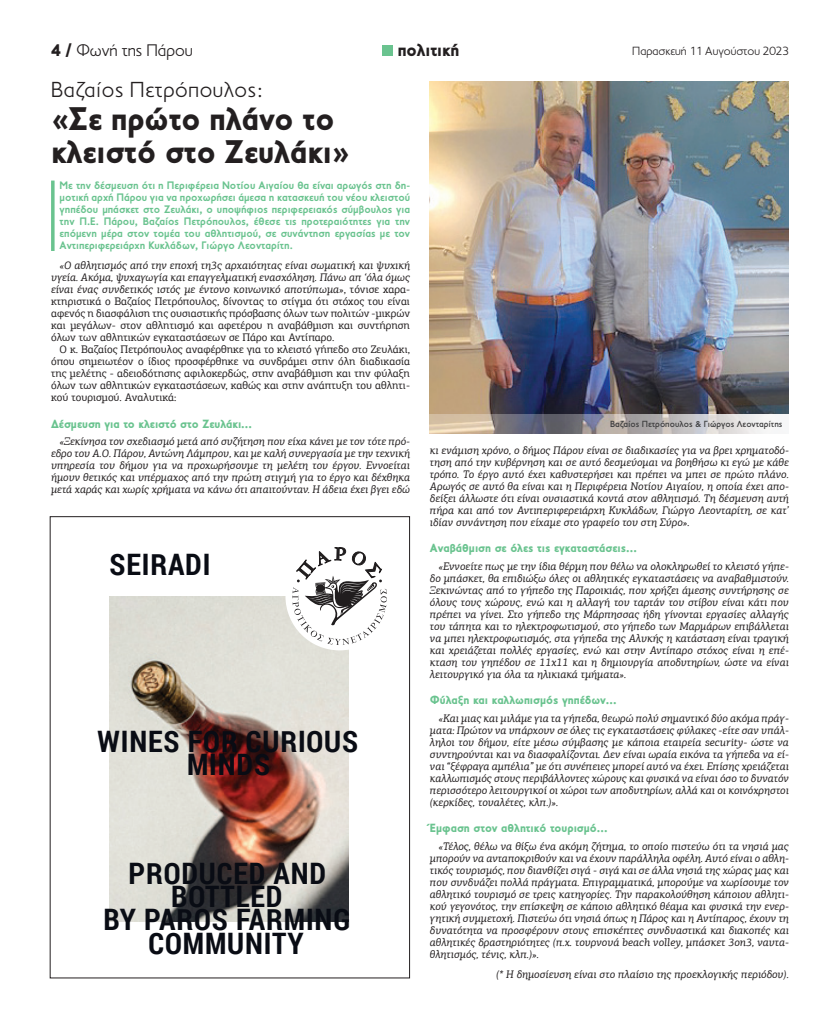
<style>
.page{position:relative;width:823px;height:1021px;background:#fff}
.page>*{position:absolute;margin:0;border:0;box-sizing:border-box;transform-origin:0 0}
.t1{font:900 33px/33px "PF Transport";color:#231f20}
.t2{font:700 29.5px/23.2px "Roboto Condensed";letter-spacing:.03em;color:#090c14;text-align:center}
.t3{font:300 22px "PF Transport";letter-spacing:.03em;color:#231f20}
.t4{font:900 17.9px "PF Transport";color:#231f20}
.t5{font:300 17px "PF Transport";color:#231f20}
.t6{font:900 12px "PF Transport";color:#6ac38f}
.t7{font:300 12px "PF Transport";color:#231f20}
.t8{font:italic 11px/12px "PF Agora Slab Pro";color:#231f20;text-align:justify}
.t9{font:11px/12px "PF Agora Slab Pro";color:#231f20;text-align:justify}
.t10{font:700 11px/12px "PF Transport";color:#6ac38f;text-align:justify}
.t11{font:500 9px "PF Transport";color:#3e3e3f}
.s1{font-weight:900}
.s2{font-style:italic}
</style>
<div class="page">
<div style="left:382px;top:46px;width:10px;height:10px;background:#6ac38f"></div>
<svg style="left:51px;top:180px;width:4px;height:71px"></svg>
<img style="left:110px;top:596px;width:238px;height:325px">
<div style="left:285px;top:542px;width:108px;height:108px;background:#fff;border-radius:50%"></div>
<svg style="left:292px;top:547px;width:95px;height:98px"></svg>
<img style="left:429px;top:81px;width:359px;height:333px">
<svg style="left:429px;top:414px;width:334px;height:20px"></svg>
<h3 class="t5" style="left:51px;top:41px;width:143px"><span class="s1">4 /</span> Φωνή της Πάρου</h3>
<p class="t7" style="left:632px;top:44px;width:158px">Παρασκευή 11 Αυγούστου 2023</p>
<h3 class="t4" style="left:397px;top:40px;width:63px">πολιτική</h3>
<h3 class="t3" style="left:51px;top:77px;width:213px">Βαζαίος Πετρόπουλος:</h3>
<h1 class="t1" style="left:51px;top:102px;width:299px">«Σε πρώτο πλάνο το κλειστό στο Ζευλάκι»</h1>
<p class="t10" style="left:60px;top:179px;width:352px">Με την δέσμευση ότι η Περιφέρεια Νοτίου Αιγαίου θα είναι αρωγός στη δη&shy;μοτική αρχή Πάρου για να προχωρήσει άμεσα η κατασκευή του νέου κλειστού γηπέδου μπάσκετ στο Ζευλάκι, ο υποψήφιος περιφερειακός σύμβουλος για την Π.Ε. Πάρου, Βαζαίος Πετρόπουλος, έθεσε τις προτεραιότητες για την επόμενη μέρα στον τομέα του αθλητισμού, σε συνάντηση εργασίας με τον Αντιπεριφερειάρχη Κυκλάδων, Γιώργο Λεονταρίτη.</p>
<p class="t9" style="left:51px;top:259px;width:360px;text-indent:9px"><span class="s2">«Ο αθλητισμός από την εποχή τη3ς αρχαιότητας είναι σωματική και ψυχική υγεία. Ακόμα, ψυχαγωγία και επαγγελματική ενασχόληση. Πάνω απ ‘όλα όμως είναι ένας συνδετικός ιστός με έντονο κοινωνικό αποτύπωμα»</span>, τόνισε χαρα&shy;κτηριστικά ο Βαζαίος Πετρόπουλος, δίνοντας το στίγμα ότι στόχος του είναι αφενός η διασφάλιση της ουσιαστικής πρόσβασης όλων των πολιτών -μικρών και μεγάλων- στον αθλητισμό και αφετέρου η αναβάθμιση και συντήρηση όλων των αθλητικών εγκαταστάσεων σε Πάρο και Αντίπαρο.</p>
<p class="t9" style="left:51px;top:343px;width:360px;text-indent:9px">Ο κ. Βαζαίος Πετρόπουλος αναφέρθηκε για το κλειστό γήπεδο στο Ζευλάκι, όπου σημειωτέον ο ίδιος προσφέρθηκε να συνδράμει στην όλη διαδικασία της μελέτης - αδειοδότησης αφιλοκερδώς, στην αναβάθμιση και την φύλαξη όλων των αθλητικών εγκαταστάσεων, καθώς και στην ανάπτυξη του αθλητι&shy;κού τουρισμού. Αναλυτικά:</p>
<p class="t6" style="left:51px;top:416px;width:202px">Δέσμευση για το κλειστό στο Ζευλάκι...</p>
<p class="t8" style="left:51px;top:435px;width:360px;text-indent:9px">«Ξεκίνησα τον σχεδιασμό μετά από συζήτηση που είχα κάνει με τον τότε πρό&shy;εδρο του Α.Ο. Πάρου, Αντώνη Λάμπρου, και με καλή συνεργασία με την τεχνική υπηρεσία του δήμου για να προχωρήσουμε τη μελέτη του έργου. Εννοείται ήμουν θετικός και υπέρμαχος από την πρώτη στιγμή για το έργο και δέχθηκα μετά χαράς και χωρίς χρήματα να κάνω ότι απαιτούνταν. Η άδεια έχει βγει εδώ</p>
<p class="t8" style="left:429px;top:444px;width:360px">κι ενάμιση χρόνο, ο δήμος Πάρου είναι σε διαδικασίες για να βρει χρηματοδό&shy;τηση από την κυβέρνηση και σε αυτό δεσμεύομαι να βοηθήσω κι εγώ με κάθε τρόπο. Το έργο αυτό έχει καθυστερήσει και πρέπει να μπει σε πρώτο πλάνο.<br>Αρωγός σε αυτό θα είναι και η Περιφέρεια Νοτίου Αιγαίου, η οποία έχει απο&shy;δείξει άλλωστε ότι είναι ουσιαστικά κοντά στον αθλητισμό. Τη δέσμευση αυτή πήρα και από τον Αντιπεριφερειάρχη Κυκλάδων, Γιώργο Λεονταρίτη, σε κατ’ ιδίαν συνάντηση που είχαμε στο γραφείο του στη Σύρο».</p>
<p class="t6" style="left:429px;top:541px;width:208px">Αναβάθμιση σε όλες τις εγκαταστάσεις...</p>
<p class="t8" style="left:429px;top:560px;width:360px;text-indent:9px">«Εννοείτε πως με την ίδια θέρμη που θέλω να ολοκληρωθεί το κλειστό γήπε&shy;δο μπάσκετ, θα επιδιώξω όλες οι αθλητικές εγκαταστάσεις να αναβαθμιστούν.<br>Ξεκινώντας από το γήπεδο της Παροικιάς, που χρήζει άμεσης συντήρησης σε όλους τους χώρους, ενώ και η αλλαγή του ταρτάν του στίβου είναι κάτι που πρέπει να γίνει. Στο γήπεδο της Μάρπησσας ήδη γίνονται εργασίες αλλαγής του τάπητα και το ηλεκτροφωτισμού, στο γήπεδο των Μαρμάρων επιβάλλεται να μπει ηλεκτροφωτισμός, στα γήπεδα της Αλυκής η κατάσταση είναι τραγική και χρειάζεται πολλές εργασίες, ενώ και στην Αντίπαρο στόχος είναι η επέ&shy;κταση του γηπέδου σε 11x11 και η δημιουργία αποδυτηρίων, ώστε να είναι λειτουργικό για όλα τα ηλικιακά τμήματα».</p>
<p class="t6" style="left:429px;top:693px;width:188px">Φύλαξη και καλλωπισμός γηπέδων...</p>
<p class="t8" style="left:429px;top:712px;width:360px;text-indent:9px">«Και μιας και μιλάμε για τα γήπεδα, θεωρώ πολύ σημαντικό δύο ακόμα πράγ&shy;ματα: Πρώτον να υπάρχουν σε όλες τις εγκαταστάσεις φύλακες -είτε σαν υπάλ&shy;ληλοι του δήμου, είτε μέσω σύμβασης με κάποια εταιρεία security- ώστε να συντηρούνται και να διασφαλίζονται. Δεν είναι ωραία εικόνα τα γήπεδα να εί&shy;ναι “ξέφραγα αμπέλια” με ότι συνέπειες μπορεί αυτό να έχει. Επίσης χρειάζεται καλλωπισμός στους περιβάλλοντες χώρους και φυσικά να είναι όσο το δυνατόν περισσότερο λειτουργικοί οι χώροι των αποδυτηρίων, αλλά και οι κοινόχρηστοι (κερκίδες, τουαλέτες, κλπ.)».</p>
<p class="t6" style="left:429px;top:821px;width:179px">Έμφαση στον αθλητικό τουρισμό...</p>
<p class="t8" style="left:429px;top:840px;width:360px;text-indent:9px">«Τέλος, θέλω να θίξω ένα ακόμη ζήτημα, το οποίο πιστεύω ότι τα νησιά μας μπορούν να ανταποκριθούν και να έχουν παράλληλα οφέλη. Αυτό είναι ο αθλη&shy;τικός τουρισμός, που διανθίζει σιγά - σιγά και σε άλλα νησιά της χώρας μας και που συνδυάζει πολλά πράγματα. Επιγραμματικά, μπορούμε να χωρίσουμε τον αθλητικό τουρισμό σε τρεις κατηγορίες. Την παρακολούθηση κάποιου αθλητι&shy;κού γεγονότος, την επίσκεψη σε κάποιο αθλητικό θέαμα και φυσικά την ενερ&shy;γητική συμμετοχή. Πιστεύω ότι νησιά όπως η Πάρος και η Αντίπαρος, έχουν τη δυνατότητα να προσφέρουν στους επισκέπτες συνδυαστικά και διακοπές και αθλητικές δραστηριότητες (π.χ. τουρνουά beach volley, μπάσκετ 3on3, ναυτα&shy;θλητισμός, τένις, κλπ.)».</p>
<p class="t8" style="left:496px;top:968px;width:294px">(* Η δημοσίευση είναι στο πλαίσιο της προεκλογικής περιόδου).</p>
<p class="t11" style="left:609px;top:418px;width:174px">Βαζαίος Πετρόπουλος &amp; Γιώργος Λεονταρίτης</p>
<h2 class="t2" style="left:109px;top:552px;width:102px">SEIRADI</h2>
<h2 class="t2" style="left:97px;top:728px;width:262px">WINES FOR CURIOUS<br>MINDS</h2>
<h2 class="t2" style="left:103px;top:860px;width:248px">PRODUCED AND<br>BOTTLED<br>BY PAROS FARMING<br>COMMUNITY</h2>
</div>
